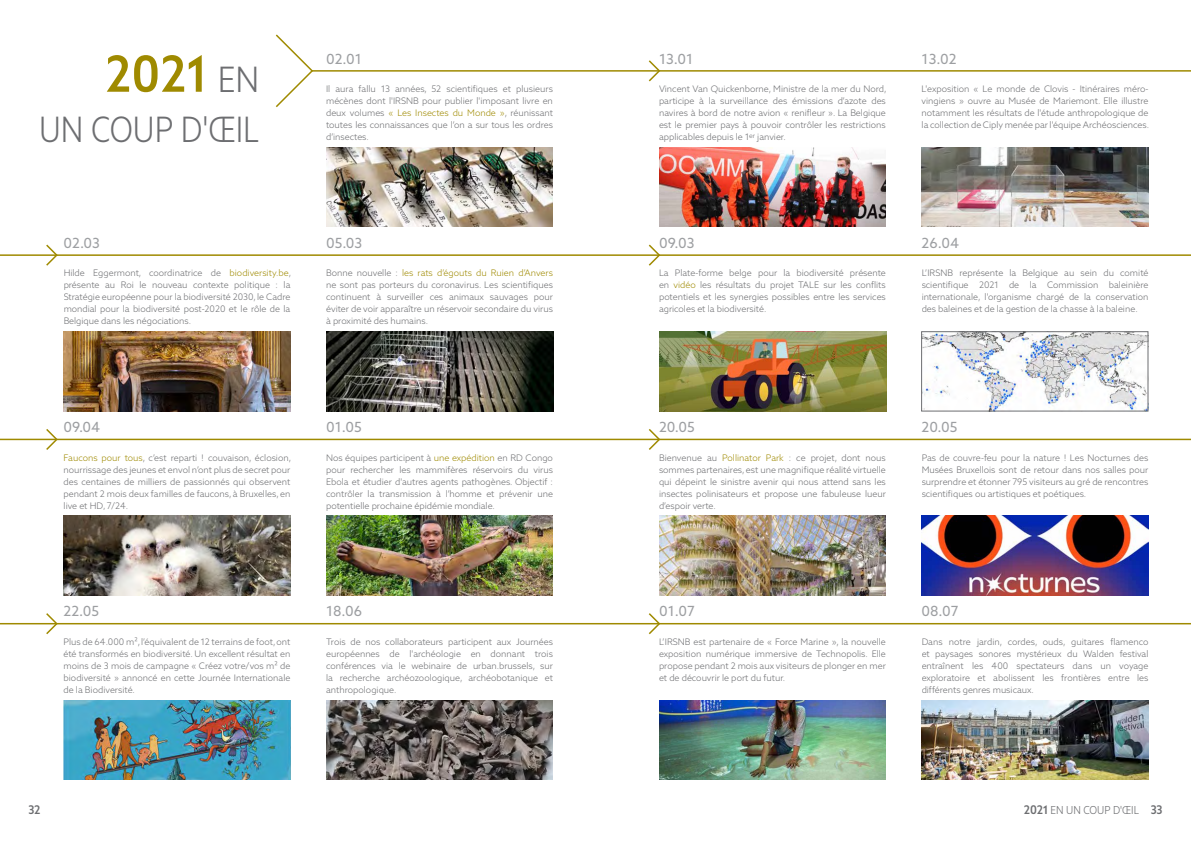
<style>
.page{position:relative;width:1191px;height:842px;background:#fff}
.page>*{position:absolute;margin:0;border:0;box-sizing:border-box;transform-origin:0 0}
.t1{font:500 50px "Azo Sans 2 Narrow";color:#9f8a00}
.t2{font:300 35px "Azo Sans 2 Narrow";color:#6d6e71;scale:.95 1}
.t3{font:300 19.7px "Calibri";color:#494f2b}
.t4{font:14px "Azo Sans";color:#9d9fa2}
.t5{font:500 12px "Azo Sans 2 Narrow";color:#6d6e71}
.t6{font:300 11px "Azo Sans 2 Narrow";color:#6d6e71}
.t7{font:300 9px/12px "Azo Sans 2";color:#6d6e71;text-align:justify}
.s1{font-weight:300;font-size:35px;color:#6d6e71}
.s2{color:#9f8a00}
.s3{font-weight:500;font-size:12px}
</style>
<div class="page">
<img style="left:64px;top:700px;width:226px;height:80px">
<img style="left:326px;top:516px;width:226px;height:79px">
<img style="left:326px;top:147px;width:227px;height:80px">
<img style="left:64px;top:332px;width:226px;height:79px">
<img style="left:659px;top:147px;width:227px;height:80px">
<img style="left:923px;top:334px;width:223px;height:75px">
<img style="left:921px;top:700px;width:227px;height:80px">
<img style="left:659px;top:516px;width:227px;height:79px">
<img style="left:659px;top:700px;width:227px;height:80px">
<img style="left:659px;top:332px;width:227px;height:79px">
<img style="left:921px;top:516px;width:227px;height:79px">
<img style="left:64px;top:516px;width:226px;height:79px">
<img style="left:326px;top:700px;width:227px;height:80px">
<img style="left:921px;top:147px;width:227px;height:80px">
<img style="left:326px;top:332px;width:227px;height:79px">
<hr style="left:312px;top:70px;width:879px;height:2px;background:#9f8a00">
<hr style="left:0;top:254px;width:1191px;height:2px;background:#9f8a00">
<hr style="left:0;top:439px;width:1191px;height:1px;background:#9f8a00">
<svg style="left:275px;top:34px;width:39px;height:74px"></svg>
<svg style="left:647px;top:60px;width:14px;height:22px"></svg>
<svg style="left:647px;top:244px;width:14px;height:22px"></svg>
<svg style="left:647px;top:429px;width:14px;height:21px"></svg>
<svg style="left:647px;top:613px;width:14px;height:22px"></svg>
<svg style="left:45px;top:244px;width:14px;height:22px"></svg>
<svg style="left:45px;top:429px;width:14px;height:21px"></svg>
<svg style="left:45px;top:613px;width:14px;height:22px"></svg>
<hr style="left:0;top:623px;width:1191px;height:1px;background:#9f8a00">
<h1 class="t1" style="left:105px;top:44px;width:156px">2021 <span class="s1">EN</span></h1>
<h2 class="t2" style="left:39px;top:109px;width:233px">UN COUP D'ŒIL</h2>
<h3 class="t4" style="left:326px;top:49px;width:37px">02.01</h3>
<h3 class="t4" style="left:659px;top:49px;width:36px">13.01</h3>
<p class="t7" style="left:326px;top:83px;width:228px">Il aura fallu 13 années, 52 scientifiques et plusieurs mécènes dont l'IRSNB pour publier l'imposant livre en deux volumes <span class="s2">« Les Insectes du Monde »</span>, réunissant toutes les connaissances que l’on a sur tous les ordres d’insectes.</p>
<p class="t7" style="left:659px;top:83px;width:229px">Vincent Van Quickenborne, Ministre de la mer du Nord, participe à la surveillance des émissions d’azote des navires à bord de notre avion « renifleur ». La Belgique est le premier pays à pouvoir contrôler les restrictions applicables depuis le 1<sup>er</sup> janvier.</p>
<h3 class="t4" style="left:921px;top:49px;width:36px">13.02</h3>
<p class="t7" style="left:921px;top:83px;width:229px">L'exposition « Le monde de Clovis - Itinéraires méro&shy;vingiens » ouvre au Musée de Mariemont. Elle illustre notamment les résultats de l'étude anthropologique de la collection de Ciply menée par l'équipe Archéosciences.</p>
<h3 class="t4" style="left:64px;top:234px;width:38px">02.03</h3>
<h3 class="t4" style="left:659px;top:234px;width:37px">09.03</h3>
<h3 class="t4" style="left:921px;top:234px;width:39px">26.04</h3>
<h3 class="t4" style="left:326px;top:234px;width:38px">05.03</h3>
<p class="t7" style="left:64px;top:267px;width:229px">Hilde Eggermont, coordinatrice de <span class="s2">biodiversity.be</span>, présente au Roi le nouveau contexte politique : la Stratégie européenne pour la biodiversité 2030, le Cadre mondial pour la biodiversité post-2020 et le rôle de la Belgique dans les négociations.</p>
<p class="t7" style="left:326px;top:267px;width:228px">Bonne nouvelle : <span class="s2">les rats d’égouts du Ruien d’Anvers </span>ne sont pas porteurs du coronavirus. Les scientifiques continuent à surveiller ces animaux sauvages pour éviter de voir apparaître un réservoir secondaire du virus à proximité des humains.</p>
<h3 class="t4" style="left:64px;top:418px;width:38px">09.04</h3>
<h3 class="t4" style="left:326px;top:418px;width:37px">01.05</h3>
<p class="t7" style="left:64px;top:451px;width:229px"><span class="s2">Faucons pour tous</span>, c’est reparti ! couvaison, éclosion, nourrissage des jeunes et envol n’ont plus de secret pour des centaines de milliers de passionnés qui observent pendant 2 mois deux familles de faucons, à Bruxelles, en live et HD, 7/24.</p>
<p class="t7" style="left:326px;top:451px;width:228px">Nos équipes participent à <span class="s2">une expédition</span> en RD Congo pour rechercher les mammifères réservoirs du virus Ebola et étudier d'autres agents pathogènes. Objectif : contrôler la transmission à l’homme et prévenir une potentielle prochaine épidémie mondiale.</p>
<h3 class="t4" style="left:64px;top:602px;width:37px">22.05</h3>
<h3 class="t4" style="left:326px;top:602px;width:37px">18.06</h3>
<p class="t7" style="left:64px;top:636px;width:228px">Plus de 64.000 m², l’équivalent de 12 terrains de foot, ont été transformés en biodiversité. Un excellent résultat en moins de 3 mois de campagne « Créez votre/vos m² de biodiversité » annoncé en cette Journée Internationale de la Biodiversité.</p>
<p class="t7" style="left:326px;top:636px;width:228px">Trois de nos collaborateurs participent aux Journées européennes de l'archéologie en donnant trois conférences via le webinaire de urban.brussels, sur la recherche archéozoologique, archéobotanique et anthropologique.</p>
<h3 class="t3" style="left:487px;top:649px;width:123px">Archeozoölogie</h3>
<p class="t7" style="left:659px;top:267px;width:228px">La Plate-forme belge pour la biodiversité présente en <span class="s2">vidéo</span> les résultats du projet TALE sur les conflits potentiels et les synergies possibles entre les services agricoles et la biodiversité.</p>
<p class="t7" style="left:921px;top:267px;width:228px">L’IRSNB représente la Belgique au sein du comité scientifique 2021 de la Commission baleinière internationale, l'organisme chargé de la conservation des baleines et de la gestion de la chasse à la baleine.</p>
<h3 class="t4" style="left:659px;top:418px;width:37px">20.05</h3>
<h3 class="t4" style="left:921px;top:418px;width:37px">20.05</h3>
<p class="t7" style="left:659px;top:451px;width:228px">Bienvenue au <span class="s2">Pollinator Park</span> : ce projet, dont nous sommes partenaires, est une magnifique réalité virtuelle qui dépeint le sinistre avenir qui nous attend sans les insectes polinisateurs et propose une fabuleuse lueur d’espoir verte.</p>
<p class="t7" style="left:921px;top:451px;width:228px">Pas de couvre-feu pour la nature ! Les Nocturnes des Musées Bruxellois sont de retour dans nos salles pour surprendre et étonner 795 visiteurs au gré de rencontres scientifiques ou artistiques et poétiques.</p>
<h3 class="t4" style="left:659px;top:602px;width:37px">01.07</h3>
<h3 class="t4" style="left:921px;top:602px;width:38px">08.07</h3>
<p class="t7" style="left:659px;top:636px;width:228px">L’IRSNB est partenaire de « Force Marine », la nouvelle exposition numérique immersive de Technopolis. Elle propose pendant 2 mois aux visiteurs de plonger en mer et de découvrir le port du futur.</p>
<p class="t7" style="left:921px;top:636px;width:228px">Dans notre jardin, cordes, ouds, guitares flamenco et paysages sonores mystérieux du Walden festival entraînent les 400 spectateurs dans un voyage exploratoire et abolissent les frontières entre les différents genres musicaux.</p>
<h3 class="t5" style="left:28px;top:803px;width:14px">32</h3>
<p class="t6" style="left:1023px;top:804px;width:140px"><span class="s3">2021</span> EN UN COUP D'ŒIL <span class="s3">33</span></p>
</div>
